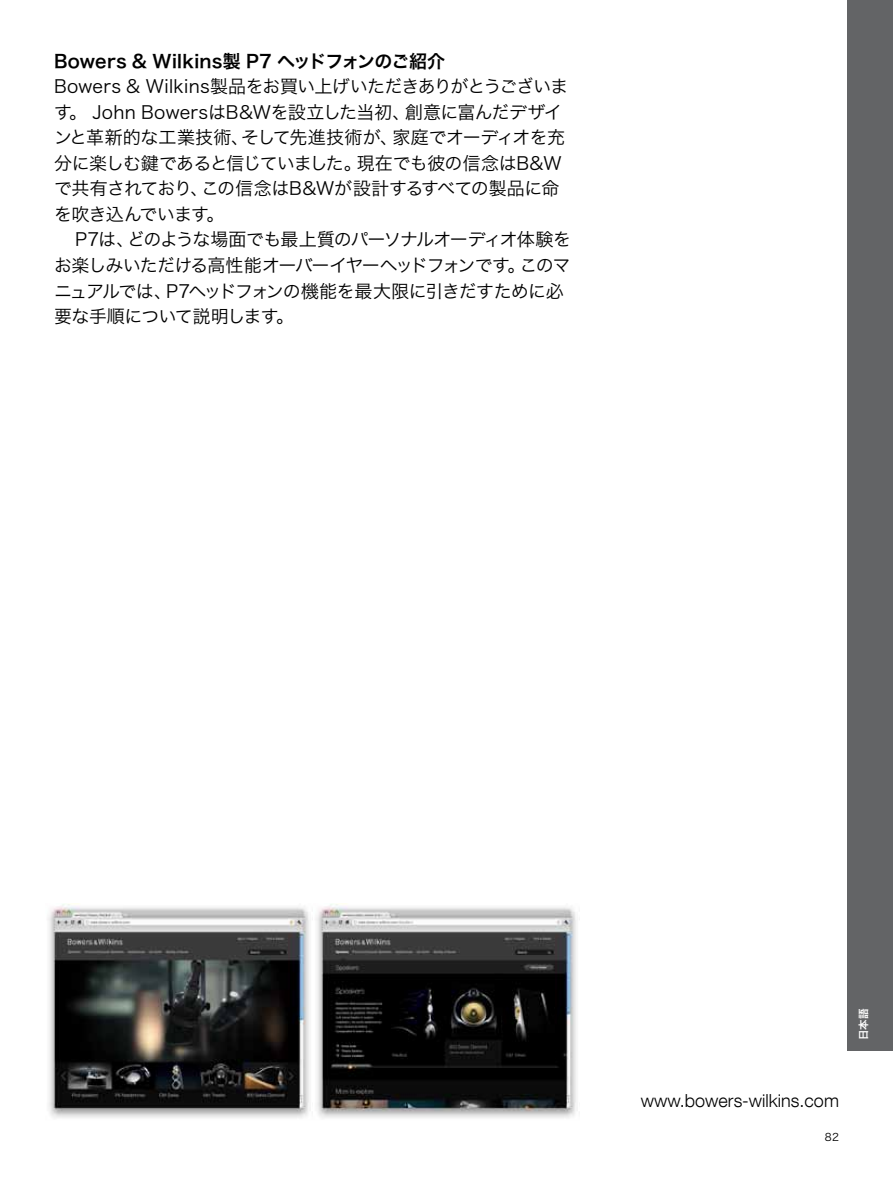
<style>
.page{position:relative;width:893px;height:1191px;background:#fff}
.page>*{position:absolute;margin:0;border:0;box-sizing:border-box;transform-origin:0 0}
.t1{font:18px/25.5px "Hira Kaku Pro W3";letter-spacing:-.04em;color:#000}
.t2{font:18px "Hira Kaku Pro W6";letter-spacing:.005em;color:#000}
.t3{font:300 18px "Helvetica Neue LT Com";color:#000}
.t4{font:10.5px "Hira Kaku Pro W6";color:#fff}
.t5{font:10.5px "Hira Kaku Pro W3";color:#000}
</style>
<div class="page">
<div style="left:847px;top:0;width:46px;height:1050px;background:#636466"></div>
<img style="left:47px;top:903px;width:529px;height:215px">
<p class="t2" style="left:54px;top:45px;width:393px">Bowers &amp; Wilkins製 P7 ヘッドフォンのご紹介</p>
<p class="t1" style="left:54px;top:73px;width:516px">Bowers &amp; Wilkins製品をお買い上げいただきありがとうございます。 John BowersはB&amp;Wを設立した当初、創意に富んだデザインと革新的な工業技術、そして先進技術が、家庭でオーディオを充分に楽しむ鍵であると信じていました。現在でも彼の信念はB&amp;Wで共有されており、この信念はB&amp;Wが設計するすべての製品に命を吹き込んでいます。</p>
<p class="t1" style="left:54px;top:226px;width:519px;text-indent:21px">P7は、どのような場面でも最上質のパーソナルオーディオ体験をお楽しみいただける高性能オーバーイヤーヘッドフォンです。このマニュアルでは、P7ヘッドフォンの機能を最大限に引きだすために必要な手順について説明します。</p>
<p class="t4" style="left:854px;top:1040px;width:33px;rotate:-90deg">日本語</p>
<p class="t3" style="left:641px;top:1090px;width:200px">www.bowers-wilkins.com</p>
<p class="t5" style="left:825px;top:1127px;width:16px">82</p>
</div>
